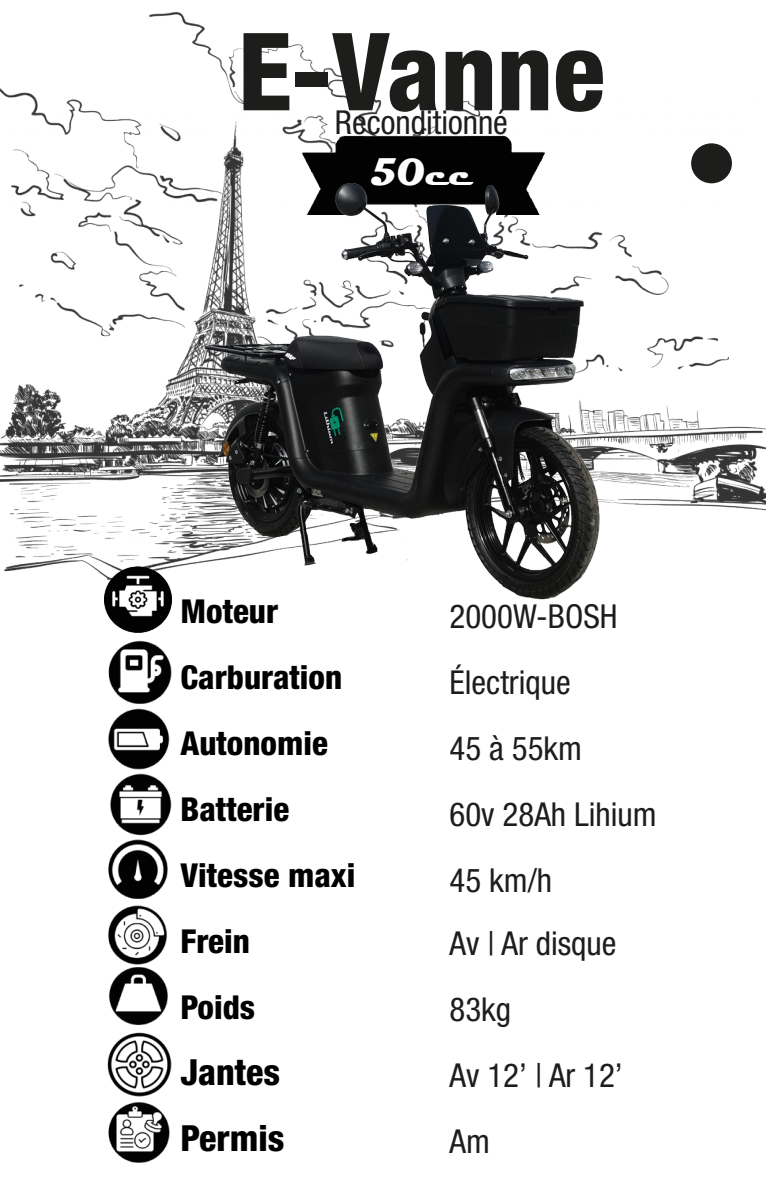
<style>
.page{position:relative;width:766px;height:1191px;background:#fff}
.page>*{position:absolute;margin:0;border:0;box-sizing:border-box;transform-origin:0 0}
.t1{font:800 condensed 108px "Helvetica Neue LT Std";color:#1d1d1b}
.t2{font:700 39px "Magneto";color:#fff}
.t3{font:800 condensed 36px "Helvetica Neue LT Std";color:#000}
.t4{font:condensed 33px "Helvetica Neue LT Std";color:#1d1d1b}
.t5{font:800 condensed 33px/66px "Helvetica Neue LT Std";color:#000}
</style>
<div class="page">
<img style="left:0;top:12px;width:765px;height:565px">
<img style="left:291px;top:131px;width:260px;height:52px">
<img style="left:161px;top:183px;width:491px;height:420px">
<div style="left:691px;top:143px;width:40px;height:40px;background:#1d1d1b;border-radius:50%"></div>
<img style="left:108px;top:640px;width:64px;height:64px">
<img style="left:108px;top:708px;width:61px;height:62px">
<img style="left:110px;top:773px;width:61px;height:63px">
<img style="left:108px;top:839px;width:60px;height:60px">
<img style="left:108px;top:905px;width:59px;height:60px">
<img style="left:109px;top:967px;width:59px;height:58px">
<img style="left:107px;top:1032px;width:65px;height:65px">
<img style="left:108px;top:1101px;width:62px;height:62px">
<img style="left:105px;top:566px;width:66px;height:67px">
<p class="t1" style="left:238px;top:5px;width:368px">E-Vanne</p>
<p class="t4" style="left:335px;top:103px;width:174px">Reconditionné</p>
<p class="t2" style="left:369px;top:149px;width:105px">50cc</p>
<p class="t5" style="left:180px;top:577px;width:99px">Moteur</p>
<p class="t5" style="left:180px;top:643px;width:163px">Carburation</p>
<p class="t5" style="left:180px;top:709px;width:149px">Autonomie</p>
<p class="t5" style="left:180px;top:775px;width:176px">Batterie<br>Vitesse maxi</p>
<p class="t5" style="left:180px;top:907px;width:71px">Frein</p>
<p class="t5" style="left:180px;top:973px;width:76px">Poids</p>
<p class="t3" style="left:180px;top:1049px;width:101px">Jantes</p>
<p class="t3" style="left:180px;top:1115px;width:106px">Permis</p>
<p class="t4" style="left:449px;top:597px;width:169px">2000W-BOSH</p>
<p class="t4" style="left:449px;top:663px;width:122px">Électrique</p>
<p class="t4" style="left:449px;top:729px;width:134px">45 à 55km</p>
<p class="t4" style="left:449px;top:795px;width:208px">60v 28Ah Lihium</p>
<p class="t4" style="left:449px;top:861px;width:104px">45 km/h</p>
<p class="t4" style="left:449px;top:924px;width:168px">Av | Ar disque</p>
<p class="t4" style="left:449px;top:990px;width:63px">83kg</p>
<p class="t4" style="left:449px;top:1056px;width:175px">Av 12’ | Ar 12’</p>
<p class="t4" style="left:449px;top:1122px;width:42px">Am</p>
</div>
